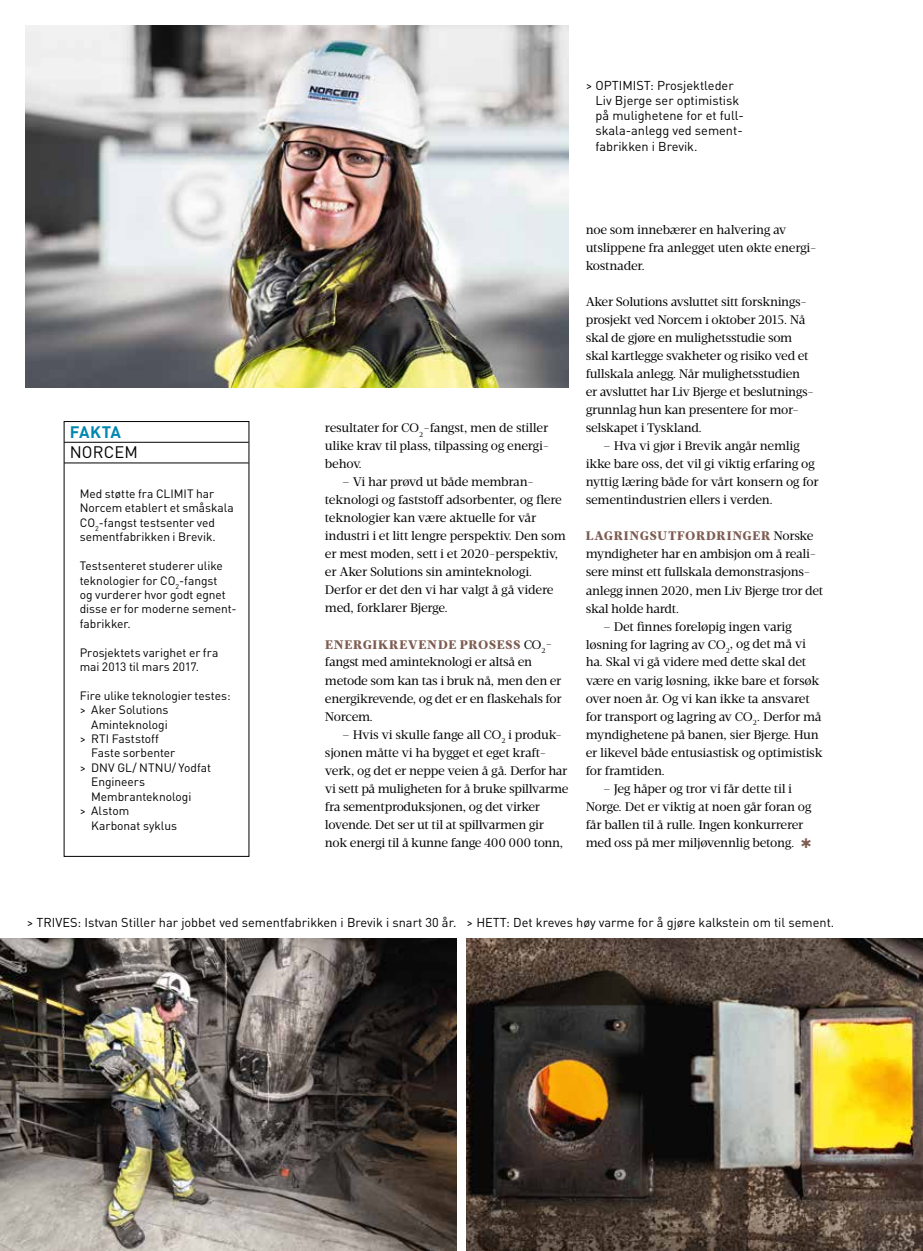
<style>
.page{position:relative;width:923px;height:1251px;background:#fff}
.page>*{position:absolute;margin:0;border:0;box-sizing:border-box;transform-origin:0 0}
.t1{font:16.5px "DIN";letter-spacing:.01em;color:#000}
.t2{font:700 16.5px "DIN";color:#0087af}
.t3{font:12.75px/18px "Velino Text";letter-spacing:-.025em;color:#000}
.t4{font:12.75px/15.3px "DINOT";color:#000}
.t5{font:12px/14.4px "DINOT";letter-spacing:-.005em;color:#000}
.s1{font-weight:900;color:#7d5c51}
</style>
<div class="page">
<img style="left:26px;top:26px;width:542px;height:361px">
<img style="left:0;top:938px;width:456px;height:312px">
<img style="left:466px;top:938px;width:457px;height:312px">
<hr style="left:64px;top:442px;width:185px;height:1px;background:#000">
<hr style="left:64px;top:462px;width:185px;height:1px;background:#000">
<p class="t2" style="left:70px;top:421px;width:53px">FAKTA</p>
<p class="t1" style="left:70px;top:442px;width:70px">NORCEM</p>
<p class="t5" style="left:80px;top:486px;width:156px">Med støtte fra CLIMIT har<br>Norcem etablert et småskala<br>CO<sub>2</sub>-fangst testsenter ved sementfabrikken i Brevik.</p>
<p class="t5" style="left:80px;top:558px;width:156px">Testsenteret studerer ulike teknologier for CO<sub>2</sub>-fangst<br>og vurderer hvor godt egnet disse er for moderne sement&shy;fabrikker.</p>
<p class="t5" style="left:80px;top:644px;width:140px">Prosjektets varighet er fra mai 2013 til mars 2017.</p>
<p class="t5" style="left:80px;top:688px;width:152px">Fire ulike teknologier testes:</p>
<p class="t5" style="left:80px;top:702px;width:90px">&gt; Aker Solutions</p>
<p class="t5" style="left:91px;top:716px;width:78px">Aminteknologi</p>
<p class="t5" style="left:80px;top:731px;width:81px">&gt; RTI Faststoff</p>
<p class="t5" style="left:91px;top:745px;width:85px">Faste sorbenter</p>
<p class="t5" style="left:80px;top:760px;width:133px">&gt; DNV GL/ NTNU/ Yodfat</p>
<p class="t5" style="left:91px;top:774px;width:55px">Engineers</p>
<p class="t5" style="left:91px;top:788px;width:102px">Membranteknologi</p>
<p class="t5" style="left:80px;top:803px;width:51px">&gt; Alstom</p>
<p class="t5" style="left:91px;top:817px;width:87px">Karbonat syklus</p>
<p class="t4" style="left:595px;top:77px;width:150px;text-indent:-10px">&gt; OPTIMIST: Prosjektleder<br>Liv Bjerge ser optimistisk på mulighetene for et full&shy;skala-anlegg ved sement&shy;fabrikken i Brevik.</p>
<p class="t3" style="left:325px;top:419px;width:226px;text-align:justify">resultater for CO<sub>2</sub>-fangst, men de stiller ulike krav til plass, tilpassing og energi&shy;behov.</p>
<p class="t3" style="left:325px;top:473px;width:242px;text-indent:17px">– Vi har prøvd ut både membran&shy;teknologi og faststoff adsorbenter, og flere teknologier kan være aktuelle for vår industri i et litt lengre perspektiv. Den som er mest moden, sett i et 2020-perspektiv, er Aker Solutions sin aminteknologi.<br>Derfor er det den vi har valgt å gå videre med, forklarer Bjerge.</p>
<p class="t3" style="left:325px;top:635px;width:238px"><span class="s1">ENERGIKREVENDE PROSESS</span> CO<sub>2</sub>- fangst med aminteknologi er altså en metode som kan tas i bruk nå, men den er energikrevende, og det er en flaskehals for<br>Norcem.</p>
<p class="t3" style="left:325px;top:725px;width:245px;text-indent:17px">– Hvis vi skulle fange all CO<sub>2</sub> i produk&shy;sjonen måtte vi ha bygget et eget kraft&shy;verk, og det er neppe veien å gå. Derfor har vi sett på muligheten for å bruke spillvarme fra sementproduksjonen, og det virker lovende. Det ser ut til at spillvarmen gir nok energi til å kunne fange 400 000 tonn,</p>
<p class="t3" style="left:586px;top:221px;width:233px">noe som innebærer en halvering av utslippene fra anlegget uten økte energi&shy;kostnader.</p>
<p class="t3" style="left:586px;top:293px;width:230px">Aker Solutions avsluttet sitt forsknings&shy;prosjekt ved Norcem i oktober 2015. Nå skal de gjøre en mulighetsstudie som skal kartlegge svakheter og risiko ved et fullskala anlegg. Når mulighetsstudien er avsluttet har Liv Bjerge et beslutnings&shy;grunnlag hun kan presentere for mor&shy;selskapet i Tyskland.</p>
<p class="t3" style="left:586px;top:437px;width:235px;text-indent:17px">– Hva vi gjør i Brevik angår nemlig ikke bare oss, det vil gi viktig erfaring og nyttig læring både for vårt konsern og for sementindustrien ellers i verden.</p>
<p class="t3" style="left:586px;top:527px;width:239px"><span class="s1">LAGRINGSUTFORDRINGER</span> Norske myndigheter har en ambisjon om å reali&shy;sere minst ett fullskala demonstrasjons&shy;anlegg innen 2020, men Liv Bjerge tror det skal holde hardt.</p>
<p class="t3" style="left:585px;top:617px;width:238px;text-indent:17px">– Det finnes foreløpig ingen varig løsning for lagring av CO<sub>2</sub>, og det må vi ha. Skal vi gå videre med dette skal det være en varig løsning, ikke bare et forsøk over noen år. Og vi kan ikke ta ansvaret for transport og lagring av CO<sub>2</sub>. Derfor må myndighetene på banen, sier Bjerge. Hun er likevel både entusiastisk og optimistisk for framtiden.</p>
<p class="t3" style="left:585px;top:779px;width:227px;text-indent:17px">– Jeg håper og tror vi får dette til i Norge. Det er viktig at noen går foran og får ballen til å rulle. Ingen konkurrerer med oss på mer miljøvennlig betong.</p>
<p class="t4" style="left:27px;top:914px;width:809px">&gt; TRIVES: Istvan Stiller har jobbet ved sementfabrikken i Brevik i snart 30 år. &gt; HETT: Det kreves høy varme for å gjøre kalkstein om til sement.</p>
</div>
